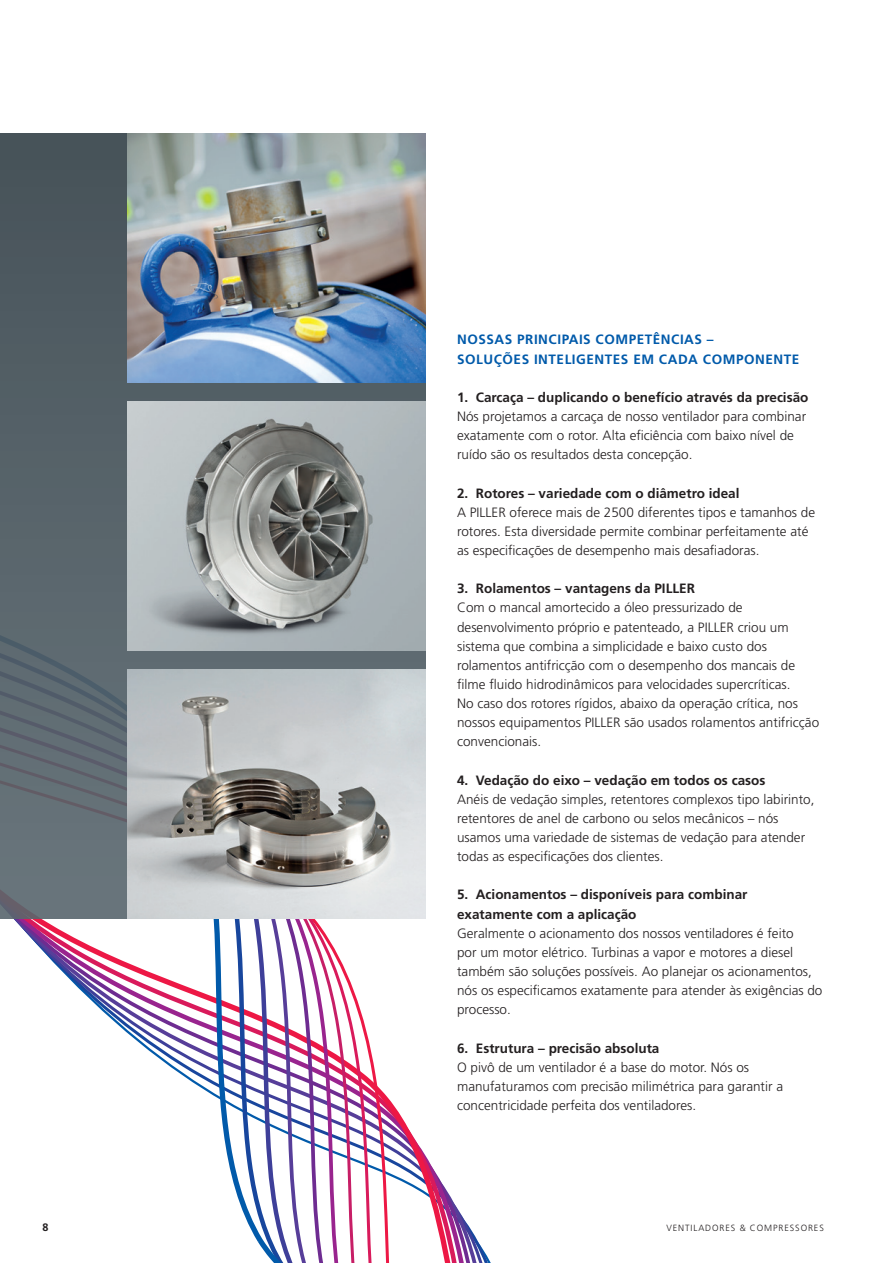
<style>
.page{position:relative;width:893px;height:1263px;background:#fff}
.page>*{position:absolute;margin:0;border:0;box-sizing:border-box;transform-origin:0 0}
.Copy_45_light_schwar{font:300 13.5px/19.2px "Frutiger";color:#231f20}
.Copy_45_light_schwar-2{font:700 13.5px/19.2px "Frutiger";color:#231f20}
.COPYHEAD_BLAU{font:700 13.5px/19.2px "Frutiger";letter-spacing:.04em;color:#015aaa}
.Pagina{font:700 10.8px "Frutiger";color:#231f20}
.Kolumnentitel{font:300 9px "Frutiger";letter-spacing:.1em;color:#231f20}
</style>
<div class="page">
<svg style="left:0;top:549px;width:491px;height:714px"></svg>
<svg style="left:0;top:134px;width:425px;height:784px;background:#58646b"></svg>
<img style="left:128px;top:134px;width:297px;height:249px">
<img style="left:128px;top:670px;width:297px;height:248px">
<img style="left:128px;top:402px;width:297px;height:249px">
<p class="COPYHEAD_BLAU" style="left:457px;top:330px;width:344px">NOSSAS PRINCIPAIS COMPETÊNCIAS –<br>SOLUÇÕES INTELIGENTES EM CADA COMPONENTE</p>
<p class="Copy_45_light_schwar-2" style="left:457px;top:387px;width:353px">1. Carcaça – duplicando o benefício através da precisão</p>
<p class="Copy_45_light_schwar" style="left:457px;top:407px;width:351px">Nós projetamos a carcaça de nosso ventilador para combinar exatamente com o rotor. Alta eficiência com baixo nível de ruído são os resultados desta concepção.</p>
<p class="Copy_45_light_schwar-2" style="left:457px;top:483px;width:284px">2. Rotores – variedade com o diâmetro ideal</p>
<p class="Copy_45_light_schwar" style="left:457px;top:502px;width:360px">A PILLER oferece mais de 2500 diferentes tipos e tamanhos de rotores. Esta diversidade permite combinar perfeitamente até as especificações de desempenho mais desafiadoras.</p>
<p class="Copy_45_light_schwar-2" style="left:457px;top:579px;width:239px">3. Rolamentos – vantagens da PILLER</p>
<p class="Copy_45_light_schwar" style="left:457px;top:598px;width:364px">Com o mancal amortecido a óleo pressurizado de desenvolvimento próprio e patenteado, a PILLER criou um sistema que combina a simplicidade e baixo custo dos rolamentos antifricção com o desempenho dos mancais de filme fluido hidrodinâmicos para velocidades supercríticas.<br>No caso dos rotores rígidos, abaixo da operação crítica, nos nossos equipamentos PILLER são usados rolamentos antifricção convencionais.</p>
<p class="Copy_45_light_schwar-2" style="left:457px;top:770px;width:310px">4. Vedação do eixo – vedação em todos os casos</p>
<p class="Copy_45_light_schwar" style="left:457px;top:789px;width:359px">Anéis de vedação simples, retentores complexos tipo labirinto, retentores de anel de carbono ou selos mecânicos – nós usamos uma variedade de sistemas de vedação para atender todas as especificações dos clientes.</p>
<p class="Copy_45_light_schwar-2" style="left:457px;top:885px;width:292px">5. Acionamentos – disponíveis para combinar exatamente com a aplicação</p>
<p class="Copy_45_light_schwar" style="left:457px;top:923px;width:367px">Geralmente o acionamento dos nossos ventiladores é feito<br>por um motor elétrico. Turbinas a vapor e motores a diesel também são soluções possíveis. Ao planejar os acionamentos, nós os especificamos exatamente para atender às exigências do processo.</p>
<p class="Copy_45_light_schwar-2" style="left:457px;top:1038px;width:204px">6. Estrutura – precisão absoluta</p>
<p class="Copy_45_light_schwar" style="left:457px;top:1057px;width:327px">O pivô de um ventilador é a base do motor. Nós os manufaturamos com precisão milimétrica para garantir a concentricidade perfeita dos ventiladores.</p>
<p class="Pagina" style="left:43px;top:1221px;width:8px">8</p>
<p class="Kolumnentitel" style="left:666px;top:1223px;width:159px">VENTILADORES &amp; COMPRESSORES</p>
</div>
